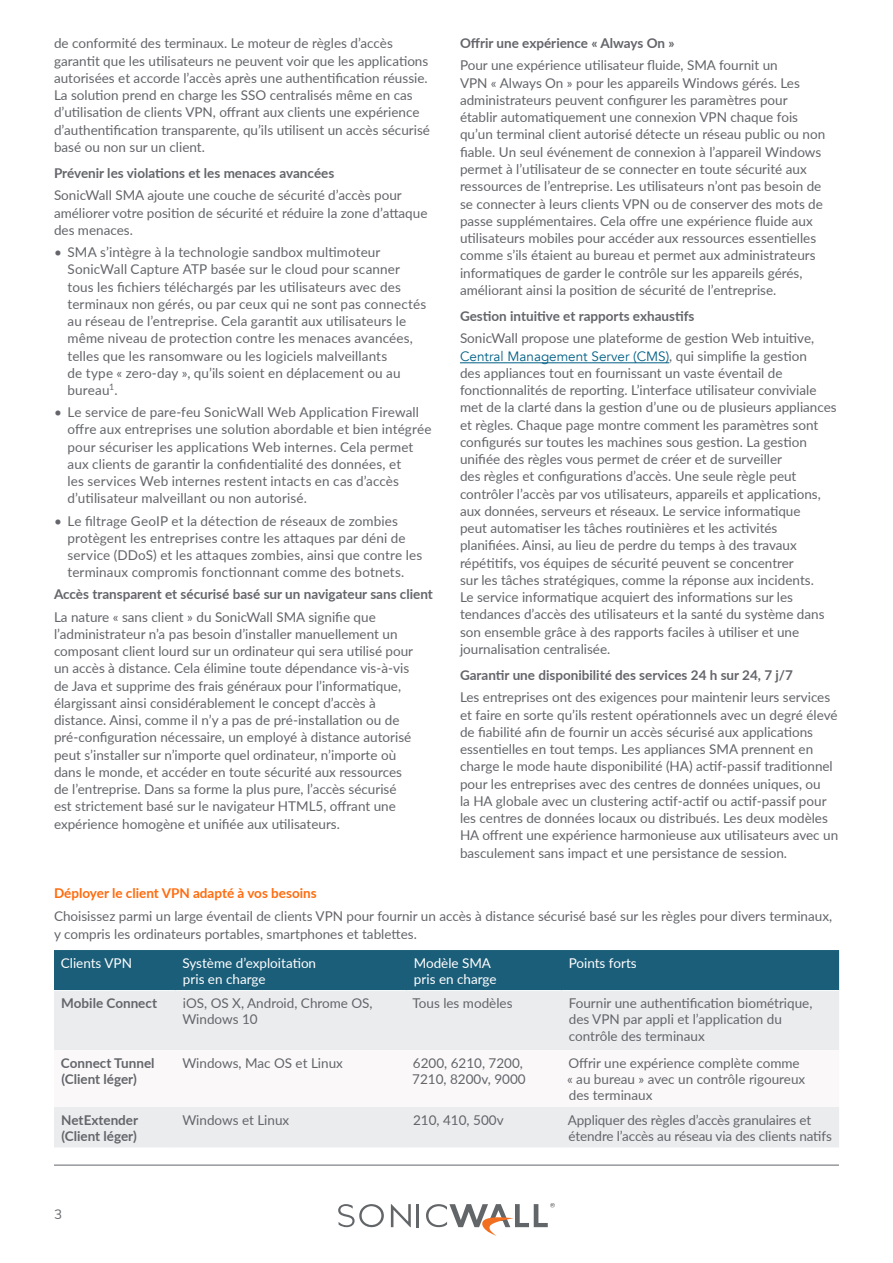
<style>
.page{position:relative;width:893px;height:1263px;background:#fff}
.page>*{position:absolute;margin:0;border:0;box-sizing:border-box;transform-origin:0 0}
.Body_Copy{font:13.5px/17.2px "Lato";color:#63656a}
.Section_Heading_2_Su{font:700 13.5px/16.2px "Lato";color:#63656a}
.t1{font:13.5px/16.2px "Lato";color:#fff}
.Section_Heading_2_Su-2{font:700 13.5px "Lato";color:#ff6b0d}
.Body_Copy-2{font:700 13.5px "Lato";color:#63656a}
.t2{font:13.5px "Nunito Sans";color:#63656a}
.s1{font-family:"Avenir";color:#005f85}
</style>
<div class="page">
<hr style="left:54px;top:1165px;width:785px;height:1px;background:#63656a">
<svg style="left:391px;top:1204px;width:20px;height:23px"></svg>
<hr style="left:417px;top:1204px;width:2px;height:23px;background:#636669">
<svg style="left:338px;top:1204px;width:46px;height:23px"></svg>
<svg style="left:426px;top:1203px;width:129px;height:33px"></svg>
<hr style="left:460px;top:362px;width:209px;height:1px;background:#005f85">
<div style="left:54px;top:950px;width:785px;height:40px;background:#1b5e7a"></div>
<div style="left:54px;top:991px;width:785px;height:156px;background:#eaecee"></div>
<svg style="left:54px;top:1050px;width:785px;height:57px"></svg>
<p class="Body_Copy" style="left:54px;top:34px;width:378px">de conformité des terminaux. Le moteur de règles d’accès garantit que les utilisateurs ne peuvent voir que les applications autorisées et accorde l’accès après une authentification réussie.<br>La solution prend en charge les SSO centralisés même en cas d’utilisation de clients VPN, offrant aux clients une expérience d’authentification transparente, qu’ils utilisent un accès sécurisé basé ou non sur un client.</p>
<p class="Section_Heading_2_Su" style="left:54px;top:165px;width:282px">Prévenir les violations et les menaces avancées</p>
<p class="Body_Copy" style="left:54px;top:186px;width:375px">SonicWall SMA ajoute une couche de sécurité d’accès pour améliorer votre position de sécurité et réduire la zone d’attaque des menaces.</p>
<p class="Body_Copy" style="left:68px;top:243px;width:360px;text-indent:-14px">• SMA s’intègre à la technologie sandbox multimoteur SonicWall Capture ATP basée sur le cloud pour scanner tous les fichiers téléchargés par les utilisateurs avec des terminaux non gérés, ou par ceux qui ne sont pas connectés au réseau de l’entreprise. Cela garantit aux utilisateurs le même niveau de protection contre les menaces avancées, telles que les ransomware ou les logiciels malveillants<br>de type « zero-day », qu’ils soient en déplacement ou au bureau<sup>1</sup>.</p>
<p class="Body_Copy" style="left:68px;top:403px;width:366px;text-indent:-14px">• Le service de pare-feu SonicWall Web Application Firewall offre aux entreprises une solution abordable et bien intégrée pour sécuriser les applications Web internes. Cela permet aux clients de garantir la confidentialité des données, et<br>les services Web internes restent intacts en cas d’accès d’utilisateur malveillant ou non autorisé.</p>
<p class="Body_Copy" style="left:68px;top:511px;width:356px;text-indent:-14px">• Le filtrage GeoIP et la détection de réseaux de zombies protègent les entreprises contre les attaques par déni de service (DDoS) et les attaques zombies, ainsi que contre les terminaux compromis fonctionnant comme des botnets.</p>
<p class="Section_Heading_2_Su" style="left:54px;top:586px;width:380px">Accès transparent et sécurisé basé sur un navigateur sans client</p>
<p class="Body_Copy" style="left:54px;top:607px;width:361px">La nature « sans client » du SonicWall SMA signifie que l’administrateur n’a pas besoin d’installer manuellement un composant client lourd sur un ordinateur qui sera utilisé pour un accès à distance. Cela élimine toute dépendance vis-à-vis de Java et supprime des frais généraux pour l’informatique, élargissant ainsi considérablement le concept d’accès à distance. Ainsi, comme il n’y a pas de pré-installation ou de pré-configuration nécessaire, un employé à distance autorisé peut s’installer sur n’importe quel ordinateur, n’importe où dans le monde, et accéder en toute sécurité aux ressources de l’entreprise. Dans sa forme la plus pure, l’accès sécurisé est strictement basé sur le navigateur HTML5, offrant une expérience homogène et unifiée aux utilisateurs.</p>
<p class="Body_Copy-2" style="left:460px;top:34px;width:216px">Offrir une expérience « Always On »</p>
<p class="Body_Copy" style="left:460px;top:56px;width:367px">Pour une expérience utilisateur fluide, SMA fournit un<br>VPN « Always On » pour les appareils Windows gérés. Les administrateurs peuvent configurer les paramètres pour établir automatiquement une connexion VPN chaque fois qu’un terminal client autorisé détecte un réseau public ou non fiable. Un seul événement de connexion à l’appareil Windows permet à l’utilisateur de se connecter en toute sécurité aux ressources de l’entreprise. Les utilisateurs n’ont pas besoin de se connecter à leurs clients VPN ou de conserver des mots de passe supplémentaires. Cela offre une expérience fluide aux utilisateurs mobiles pour accéder aux ressources essentielles comme s’ils étaient au bureau et permet aux administrateurs informatiques de garder le contrôle sur les appareils gérés, améliorant ainsi la position de sécurité de l’entreprise.</p>
<p class="Section_Heading_2_Su" style="left:460px;top:308px;width:236px">Gestion intuitive et rapports exhaustifs</p>
<p class="Body_Copy" style="left:460px;top:329px;width:378px">SonicWall propose une plateforme de gestion Web intuitive, <span class="s1">Central Management Server (CMS)</span>, qui simplifie la gestion<br>des appliances tout en fournissant un vaste éventail de fonctionnalités de reporting. L’interface utilisateur conviviale met de la clarté dans la gestion d’une ou de plusieurs appliances et règles. Chaque page montre comment les paramètres sont configurés sur toutes les machines sous gestion. La gestion unifiée des règles vous permet de créer et de surveiller<br>des règles et configurations d’accès. Une seule règle peut contrôler l’accès par vos utilisateurs, appareils et applications, aux données, serveurs et réseaux. Le service informatique<br>peut automatiser les tâches routinières et les activités planifiées. Ainsi, au lieu de perdre du temps à des travaux répétitifs, vos équipes de sécurité peuvent se concentrer<br>sur les tâches stratégiques, comme la réponse aux incidents.<br>Le service informatique acquiert des informations sur les tendances d’accès des utilisateurs et la santé du système dans son ensemble grâce à des rapports faciles à utiliser et une journalisation centralisée.</p>
<p class="Section_Heading_2_Su" style="left:460px;top:667px;width:335px">Garantir une disponibilité des services 24 h sur 24, 7 j/7</p>
<p class="Body_Copy" style="left:460px;top:688px;width:380px">Les entreprises ont des exigences pour maintenir leurs services et faire en sorte qu’ils restent opérationnels avec un degré élevé de fiabilité afin de fournir un accès sécurisé aux applications essentielles en tout temps. Les appliances SMA prennent en charge le mode haute disponibilité (HA) actif-passif traditionnel pour les entreprises avec des centres de données uniques, ou<br>la HA globale avec un clustering actif-actif ou actif-passif pour les centres de données locaux ou distribués. Les deux modèles HA offrent une expérience harmonieuse aux utilisateurs avec un basculement sans impact et une persistance de session.</p>
<p class="Section_Heading_2_Su-2" style="left:54px;top:883px;width:264px">Déployer le client VPN adapté à vos besoins</p>
<p class="Body_Copy" style="left:54px;top:907px;width:780px;line-height:18px">Choisissez parmi un large éventail de clients VPN pour fournir un accès à distance sécurisé basé sur les règles pour divers terminaux, y compris les ordinateurs portables, smartphones et tablettes.</p>
<p class="t1" style="left:61px;top:954px;width:73px">Clients VPN</p>
<p class="t1" style="left:183px;top:954px;width:135px">Système d’exploitation pris en charge</p>
<p class="t1" style="left:414px;top:954px;width:84px">Modèle SMA pris en charge</p>
<p class="t1" style="left:569px;top:954px;width:69px">Points forts</p>
<p class="Section_Heading_2_Su" style="left:61px;top:994px;width:97px">Mobile Connect</p>
<p class="Body_Copy" style="left:182px;top:995px;width:192px;line-height:16.2px">iOS, OS X, Android, Chrome OS,<br>Windows 10</p>
<p class="Body_Copy" style="left:412px;top:994px;width:102px">Tous les modèles</p>
<p class="Body_Copy" style="left:569px;top:995px;width:245px;line-height:16.2px">Fournir une authentification biométrique, des VPN par appli et l’application du contrôle des terminaux</p>
<p class="Section_Heading_2_Su" style="left:61px;top:1054px;width:95px">Connect Tunnel (Client léger)</p>
<p class="Body_Copy" style="left:182px;top:1053px;width:162px">Windows, Mac OS et Linux</p>
<p class="Body_Copy" style="left:412px;top:1054px;width:115px;line-height:16.2px">6200, 6210, 7200,<br>7210, 8200v, 9000</p>
<p class="Body_Copy" style="left:567px;top:1054px;width:240px;line-height:16.2px">Offrir une expérience complète comme « au bureau » avec un contrôle rigoureux des terminaux</p>
<p class="Section_Heading_2_Su" style="left:61px;top:1111px;width:78px">NetExtender (Client léger)</p>
<p class="Body_Copy" style="left:182px;top:1110px;width:108px">Windows et Linux</p>
<p class="Body_Copy" style="left:413px;top:1110px;width:92px">210, 410, 500v</p>
<p class="Body_Copy" style="left:568px;top:1111px;width:265px;line-height:16.2px">Appliquer des règles d’accès granulaires et étendre l’accès au réseau via des clients natifs</p>
<p class="t2" style="left:54px;top:1204px;width:10px">3</p>
</div>
